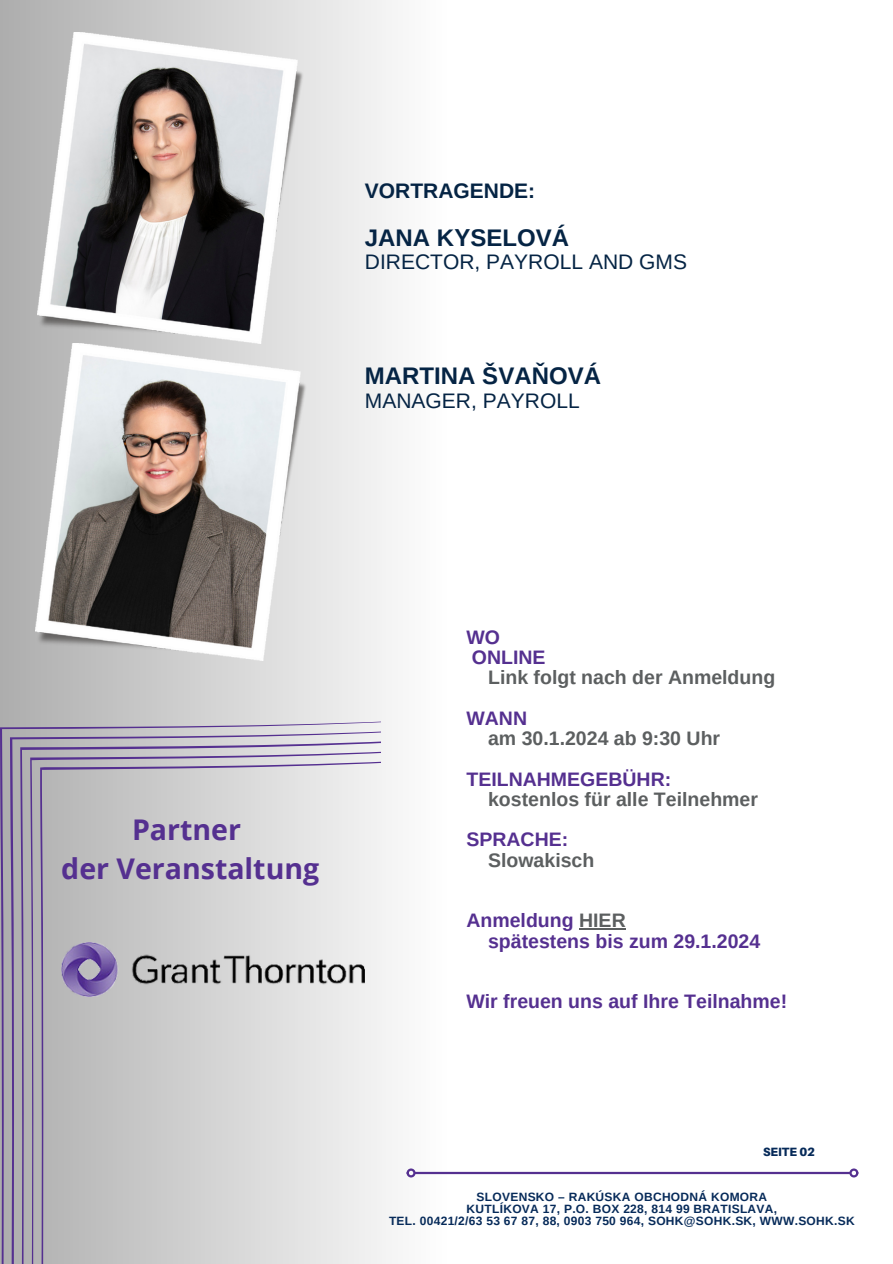
<style>
.page{position:relative;width:893px;height:1264px;background:#fff}
.page>*{position:absolute;margin:0;border:0;box-sizing:border-box;transform-origin:0 0}
.t1{font:700 28.5px "Open Sans";color:#553090}
.t2{font:700 24px "Arimo";color:#052444}
.t3{font:21px "Arimo";color:#052444}
.t4{font:700 21px "Arimo";color:#052444}
.t5{font:700 19.5px "Arimo";color:#553090}
.t6{font:700 19.5px "Arimo";color:#5c5f60}
.t7{font:700 12px "Arimo";letter-spacing:.025em;color:#062a59}
.t8{font:900 12px "Aileron";color:#062a59}
.s1{color:#5c5f60}
</style>
<div class="page">
<div style="left:0;top:0;width:446px;height:1263px;background:linear-gradient(to right,#adadad,#fefefe)"></div>
<hr style="left:415px;top:1171px;width:434px;height:3px;background:#553090">
<div style="left:406px;top:1168px;width:9px;height:9px;border:2px solid #553090;border-radius:50%"></div>
<div style="left:849px;top:1168px;width:9px;height:9px;border:2px solid #553090;border-radius:50%"></div>
<svg style="left:0;top:718px;width:380px;height:545px;background:#aba5b5"></svg>
<svg style="left:10px;top:728px;width:370px;height:535px;background:#aaa3b5"></svg>
<svg style="left:20px;top:738px;width:360px;height:525px;background:#ada7b5"></svg>
<svg style="left:30px;top:745px;width:10px;height:518px;background:#a6a1ae"></svg>
<svg style="left:40px;top:744px;width:340px;height:519px;background:#cccacf"></svg>
<img style="left:62px;top:942px;width:303px;height:54px">
<img style="left:35px;top:343px;width:272px;height:317px">
<img style="left:38px;top:32px;width:267px;height:311px">
<hr style="left:579px;top:928px;width:46px;height:1px;background:#5c5f60">
<p class="t4" style="left:365px;top:179px;width:172px">VORTRAGENDE:</p>
<p class="t2" style="left:365px;top:224px;width:205px">JANA KYSELOVÁ</p>
<p class="t3" style="left:365px;top:250px;width:323px">DIRECTOR, PAYROLL AND GMS</p>
<p class="t2" style="left:365px;top:362px;width:237px">MARTINA ŠVAŇOVÁ</p>
<p class="t3" style="left:365px;top:388px;width:216px">MANAGER, PAYROLL</p>
<p class="t1" style="left:132px;top:809px;width:110px">Partner</p>
<p class="t1" style="left:61px;top:848px;width:259px">der Veranstaltung</p>
<p class="t5" style="left:466px;top:626px;width:35px">WO</p>
<p class="t5" style="left:472px;top:646px;width:75px">ONLINE</p>
<p class="t6" style="left:488px;top:666px;width:288px">Link folgt nach der Anmeldung</p>
<p class="t5" style="left:466px;top:707px;width:62px">WANN</p>
<p class="t6" style="left:488px;top:727px;width:233px">am 30.1.2024 ab 9:30 Uhr</p>
<p class="t5" style="left:466px;top:767px;width:206px">TEILNAHMEGEBÜHR:</p>
<p class="t6" style="left:488px;top:788px;width:271px">kostenlos für alle Teilnehmer</p>
<p class="t5" style="left:466px;top:828px;width:103px">SPRACHE:</p>
<p class="t6" style="left:488px;top:848px;width:108px">Slowakisch</p>
<p class="t5" style="left:466px;top:909px;width:161px">Anmeldung <span class="s1">HIER</span></p>
<p class="t5" style="left:488px;top:929px;width:273px">spätestens bis zum 29.1.2024</p>
<p class="t5" style="left:466px;top:990px;width:322px">Wir freuen uns auf Ihre Teilnahme!</p>
<p class="t8" style="left:763px;top:1144px;width:54px">SEITE 02</p>
<p class="t7" style="left:476px;top:1190px;width:292px">SLOVENSKO – RAKÚSKA OBCHODNÁ KOMORA</p>
<p class="t7" style="left:466px;top:1202px;width:312px">KUTLÍKOVA 17, P.O. BOX 228, 814 99 BRATISLAVA,</p>
<p class="t7" style="left:389px;top:1214px;width:467px">TEL. 00421/2/63 53 67 87, 88, 0903 750 964, SOHK@SOHK.SK, WWW.SOHK.SK</p>
</div>
